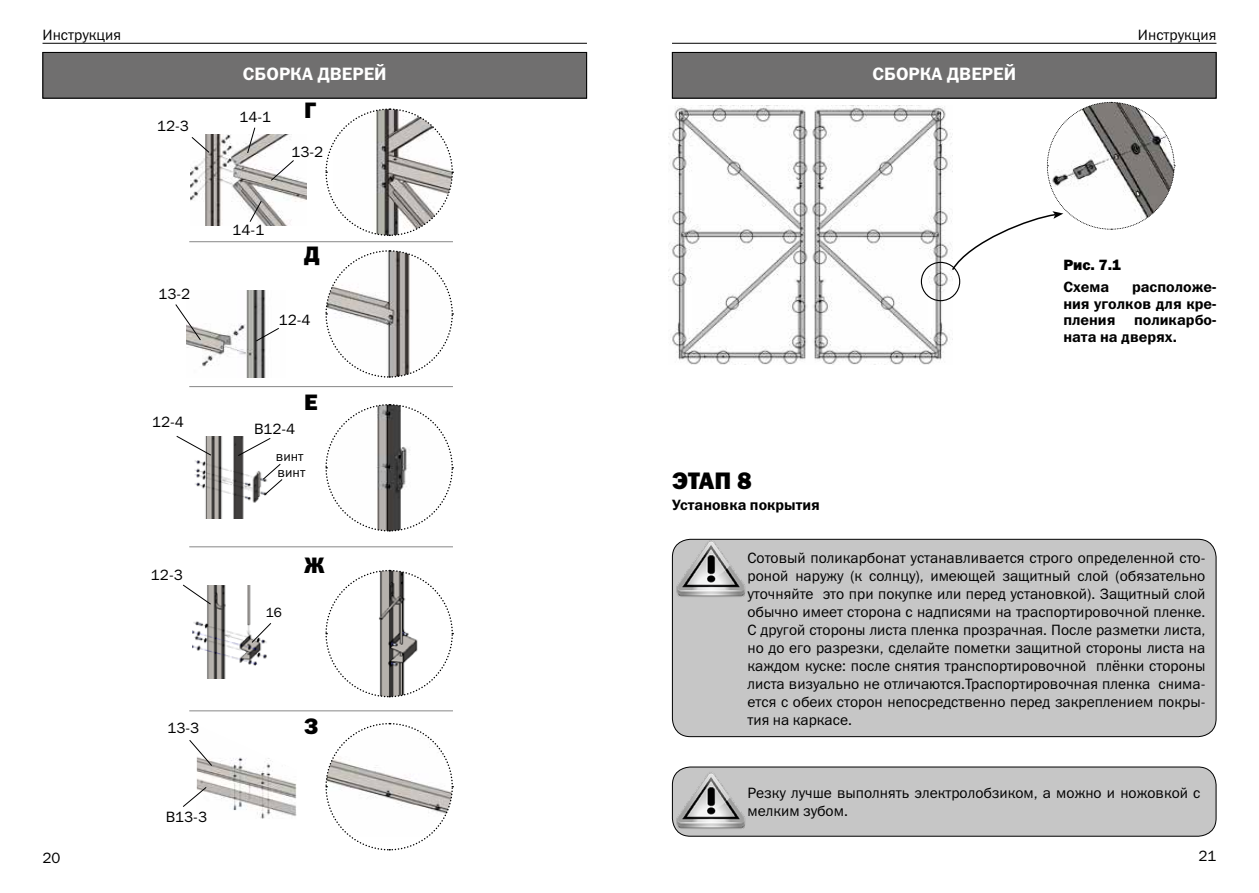
<style>
.page{position:relative;width:1259px;height:893px;background:#fff}
.page>*{position:absolute;margin:0;border:0;box-sizing:border-box;transform-origin:0 0}
.t1{font:24px "Franklin Gothic Heavy C";color:#000}
.t2{font:22.5px "Franklin Gothic Heavy C";color:#000}
.t3{font:18px "Franklin Gothic Demi C";color:#fff}
.t4{font:15px/18px "Franklin Gothic Book C";color:#000;text-align:justify}
.t5{font:15px/16.5px "Franklin Gothic Demi C";color:#000;text-align:justify}
.t6{font:15px "Franklin Gothic Heavy C";color:#000}
.t7{font:13.5px/15.3px "Franklin Gothic Book C";color:#000}
</style>
<div class="page">
<hr style="left:43px;top:43px;width:544px;height:1px;background:#000">
<hr style="left:672px;top:43px;width:544px;height:1px;background:#000">
<div style="left:43px;top:52px;width:543px;height:46px;background:#706f6f"></div>
<div style="left:43px;top:52px;width:544px;height:46px;border:1px solid #000"></div>
<div style="left:672px;top:52px;width:544px;height:46px;background:#706f6f"></div>
<div style="left:672px;top:52px;width:544px;height:46px;border:1px solid #000"></div>
<hr style="left:189px;top:386px;width:264px;height:1px;background:#878787">
<svg style="left:325px;top:250px;width:129px;height:128px"></svg>
<img style="left:187px;top:291px;width:79px;height:86px">
<svg style="left:175px;top:303px;width:26px;height:38px"></svg>
<svg style="left:255px;top:327px;width:24px;height:15px"></svg>
<svg style="left:325px;top:404px;width:129px;height:128px"></svg>
<img style="left:195px;top:437px;width:67px;height:82px">
<svg style="left:237px;top:437px;width:34px;height:20px"></svg>
<svg style="left:176px;top:436px;width:36px;height:20px"></svg>
<svg style="left:262px;top:464px;width:21px;height:32px"></svg>
<svg style="left:325px;top:108px;width:129px;height:128px"></svg>
<hr style="left:189px;top:241px;width:264px;height:1px;background:#878787">
<img style="left:190px;top:134px;width:116px;height:92px">
<svg style="left:247px;top:127px;width:9px;height:27px"></svg>
<svg style="left:249px;top:200px;width:13px;height:23px"></svg>
<svg style="left:270px;top:159px;width:25px;height:22px"></svg>
<svg style="left:191px;top:136px;width:19px;height:17px"></svg>
<svg style="left:325px;top:569px;width:129px;height:129px"></svg>
<img style="left:193px;top:586px;width:74px;height:92px">
<svg style="left:183px;top:584px;width:29px;height:21px"></svg>
<svg style="left:251px;top:622px;width:21px;height:21px"></svg>
<hr style="left:189px;top:710px;width:264px;height:1px;background:#878787">
<svg style="left:325px;top:722px;width:129px;height:129px"></svg>
<img style="left:197px;top:757px;width:100px;height:62px">
<svg style="left:189px;top:740px;width:24px;height:27px"></svg>
<svg style="left:183px;top:786px;width:24px;height:22px"></svg>
<hr style="left:189px;top:546px;width:264px;height:1px;background:#878787">
<img style="left:668px;top:105px;width:140px;height:260px">
<img style="left:808px;top:105px;width:144px;height:260px">
<div style="left:672px;top:539px;width:544px;height:198px;background:#c6c6c6;border-radius:18px"></div>
<div style="left:672px;top:539px;width:544px;height:198px;border:1px solid #000;border-radius:18px"></div>
<img style="left:676px;top:538px;width:70px;height:59px">
<div style="left:672px;top:767px;width:544px;height:69px;background:#c6c6c6;border-radius:18px"></div>
<div style="left:672px;top:767px;width:544px;height:70px;border:1px solid #000;border-radius:18px"></div>
<img style="left:676px;top:767px;width:70px;height:70px">
<div style="left:921px;top:262px;width:39px;height:39px;border:1px solid #000;border-radius:50%"></div>
<svg style="left:950px;top:102px;width:225px;height:170px"></svg>
<p class="t4" style="left:43px;top:25px;width:80px">Инструкция</p>
<p class="t4" style="left:1138px;top:25px;width:80px">Инструкция</p>
<p class="t4" style="left:157px;top:117px;width:33px">12-3</p>
<p class="t4" style="left:158px;top:285px;width:33px">13-2</p>
<p class="t4" style="left:152px;top:413px;width:33px">12-4</p>
<p class="t4" style="left:151px;top:565px;width:33px">12-3</p>
<p class="t3" style="left:243px;top:63px;width:145px">СБОРКА ДВЕРЕЙ</p>
<p class="t4" style="left:240px;top:108px;width:33px">14-1</p>
<h2 class="t2" style="left:304px;top:98px;width:13px">Г</h2>
<p class="t4" style="left:291px;top:143px;width:33px">13-2</p>
<p class="t4" style="left:233px;top:221px;width:33px">14-1</p>
<h2 class="t2" style="left:304px;top:242px;width:17px">Д</h2>
<p class="t4" style="left:279px;top:311px;width:33px">12-4</p>
<h2 class="t2" style="left:304px;top:390px;width:15px">Е</h2>
<p class="t4" style="left:254px;top:420px;width:43px">В12-4</p>
<p class="t7" style="left:276px;top:449px;width:31px">винт винт</p>
<p class="t7" style="left:266px;top:604px;width:18px">16</p>
<h2 class="t2" style="left:304px;top:553px;width:22px">Ж</h2>
<p class="t4" style="left:168px;top:719px;width:33px">13-3</p>
<h2 class="t2" style="left:304px;top:714px;width:16px">З</h2>
<p class="t4" style="left:166px;top:807px;width:43px">В13-3</p>
<p class="t3" style="left:872px;top:63px;width:145px">СБОРКА ДВЕРЕЙ</p>
<h1 class="t1" style="left:672px;top:467px;width:81px">ЭТАП 8</h1>
<p class="t5" style="left:672px;top:496px;width:149px">Установка покрытия</p>
<p class="t6" style="left:1063px;top:256px;width:60px">Рис. 7.1</p>
<p class="t5" style="left:1063px;top:278px;width:47px">Схема</p>
<p class="t5" style="left:1063px;top:278px;width:155px;text-indent:69px">расположе&shy;ния уголков для кре&shy;пления поликарбо&shy;ната на дверях.</p>
<p class="t4" style="left:747px;top:549px;width:459px">Сотовый поликарбонат устанавливается строго определенной сто&shy;роной наружу (к солнцу), имеющей защитный слой (обязательно уточняйте это при покупке или перед установкой). Защитный слой обычно имеет сторона с надписями на траспортировочной пленке.<br>С другой стороны листа пленка прозрачная. После разметки листа, но до его разрезки, сделайте пометки защитной стороны листа на каждом куске: после снятия транспортировочной плёнки стороны листа визуально не отличаются.Траспортировочная пленка снима&shy;ется с обеих сторон непосредственно перед закреплением покры&shy;тия на каркасе.</p>
<p class="t4" style="left:747px;top:783px;width:454px">Резку лучше выполнять электролобзиком, а можно и ножовкой с мелким зубом.</p>
<p class="t4" style="left:43px;top:848px;width:19px">20</p>
<p class="t4" style="left:1198px;top:847px;width:19px">21</p>
</div>
